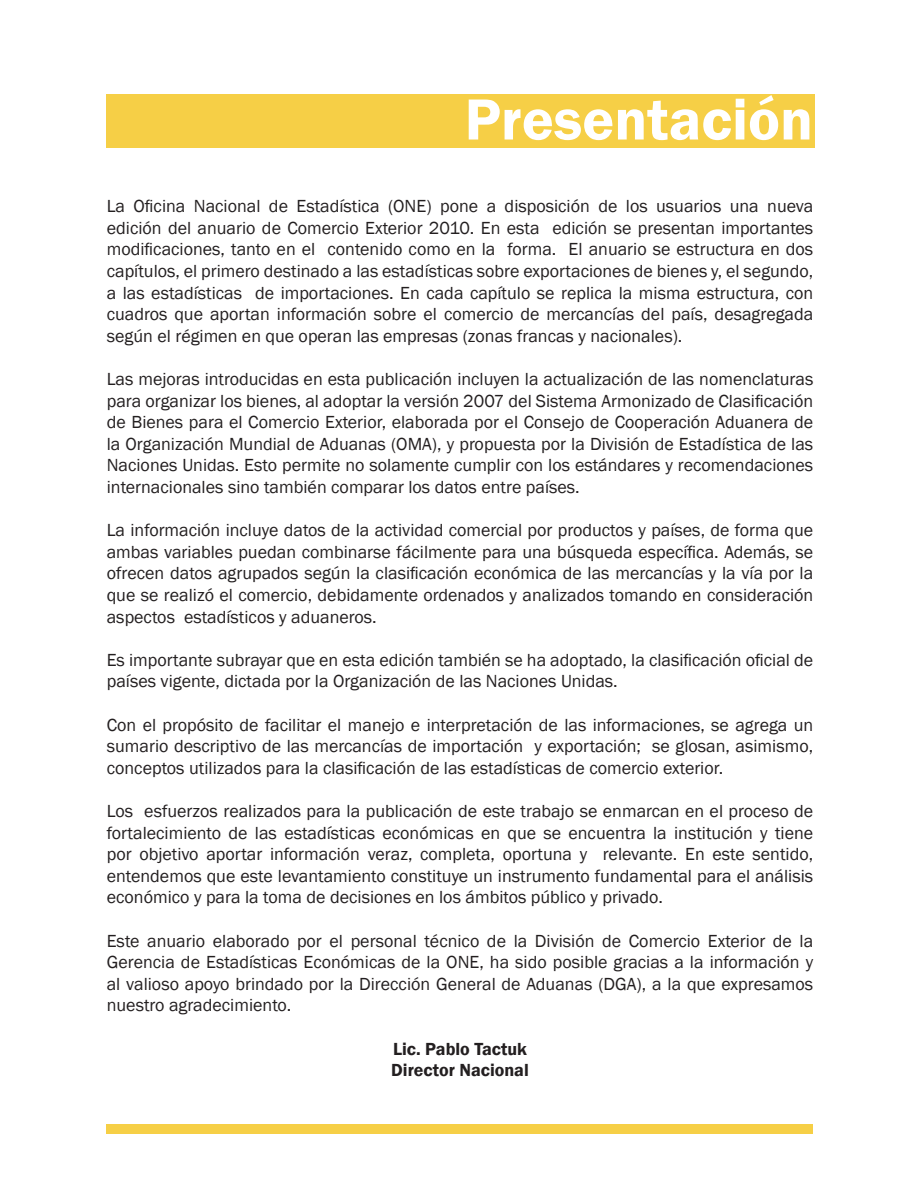
<style>
.page{position:relative;width:918px;height:1188px;background:#fff}
.page>*{position:absolute;margin:0;border:0;box-sizing:border-box;transform-origin:0 0}
.titulo_1{font:600 60px "Franklin Gothic";color:#fff}
.contenido{font:18px/21.6px "Franklin Gothic";color:#231f20;text-align:justify}
.contenido-2{font:600 18px "Franklin Gothic";color:#231f20}
</style>
<div class="page">
<div style="left:106px;top:94px;width:708px;height:54px;background:#f6cf46"></div>
<div style="left:106px;top:1125px;width:707px;height:9px;background:#f6cf46"></div>
<p class="titulo_1" style="left:465px;top:83px;width:350px">Presentación</p>
<p class="contenido" style="left:107px;top:196px;width:708px">La Oficina Nacional de Estadística (ONE) pone a disposición de los usuarios una nueva edición del anuario de Comercio Exterior 2010. En esta edición se presentan importantes modificaciones, tanto en el contenido como en la forma. El anuario se estructura en dos capítulos, el primero destinado a las estadísticas sobre exportaciones de bienes y, el segundo, a las estadísticas de importaciones. En cada capítulo se replica la misma estructura, con cuadros que aportan información sobre el comercio de mercancías del país, desagregada según el régimen en que operan las empresas (zonas francas y nacionales).</p>
<p class="contenido" style="left:107px;top:368px;width:708px">Las mejoras introducidas en esta publicación incluyen la actualización de las nomenclaturas para organizar los bienes, al adoptar la versión 2007 del Sistema Armonizado de Clasificación de Bienes para el Comercio Exterior, elaborada por el Consejo de Cooperación Aduanera de la Organización Mundial de Aduanas (OMA), y propuesta por la División de Estadística de las Naciones Unidas. Esto permite no solamente cumplir con los estándares y recomendaciones internacionales sino también comparar los datos entre países.</p>
<p class="contenido" style="left:107px;top:520px;width:708px">La información incluye datos de la actividad comercial por productos y países, de forma que ambas variables puedan combinarse fácilmente para una búsqueda específica. Además, se ofrecen datos agrupados según la clasificación económica de las mercancías y la vía por la que se realizó el comercio, debidamente ordenados y analizados tomando en consideración aspectos estadísticos y aduaneros.</p>
<p class="contenido" style="left:107px;top:649px;width:708px">Es importante subrayar que en esta edición también se ha adoptado, la clasificación oficial de países vigente, dictada por la Organización de las Naciones Unidas.</p>
<p class="contenido" style="left:107px;top:714px;width:708px">Con el propósito de facilitar el manejo e interpretación de las informaciones, se agrega un sumario descriptivo de las mercancías de importación y exportación; se glosan, asimismo, conceptos utilizados para la clasificación de las estadísticas de comercio exterior.</p>
<p class="contenido" style="left:107px;top:800px;width:708px">Los esfuerzos realizados para la publicación de este trabajo se enmarcan en el proceso de fortalecimiento de las estadísticas económicas en que se encuentra la institución y tiene por objetivo aportar información veraz, completa, oportuna y relevante. En este sentido, entendemos que este levantamiento constituye un instrumento fundamental para el análisis económico y para la toma de decisiones en los ámbitos público y privado.</p>
<p class="contenido" style="left:107px;top:930px;width:708px">Este anuario elaborado por el personal técnico de la División de Comercio Exterior de la Gerencia de Estadísticas Económicas de la ONE, ha sido posible gracias a la información y al valioso apoyo brindado por la Dirección General de Aduanas (DGA), a la que expresamos nuestro agradecimiento.</p>
<p class="contenido-2" style="left:393px;top:1037px;width:136px">Lic. Pablo Tactuk</p>
<p class="contenido-2" style="left:391px;top:1059px;width:139px">Director Nacional</p>
</div>
